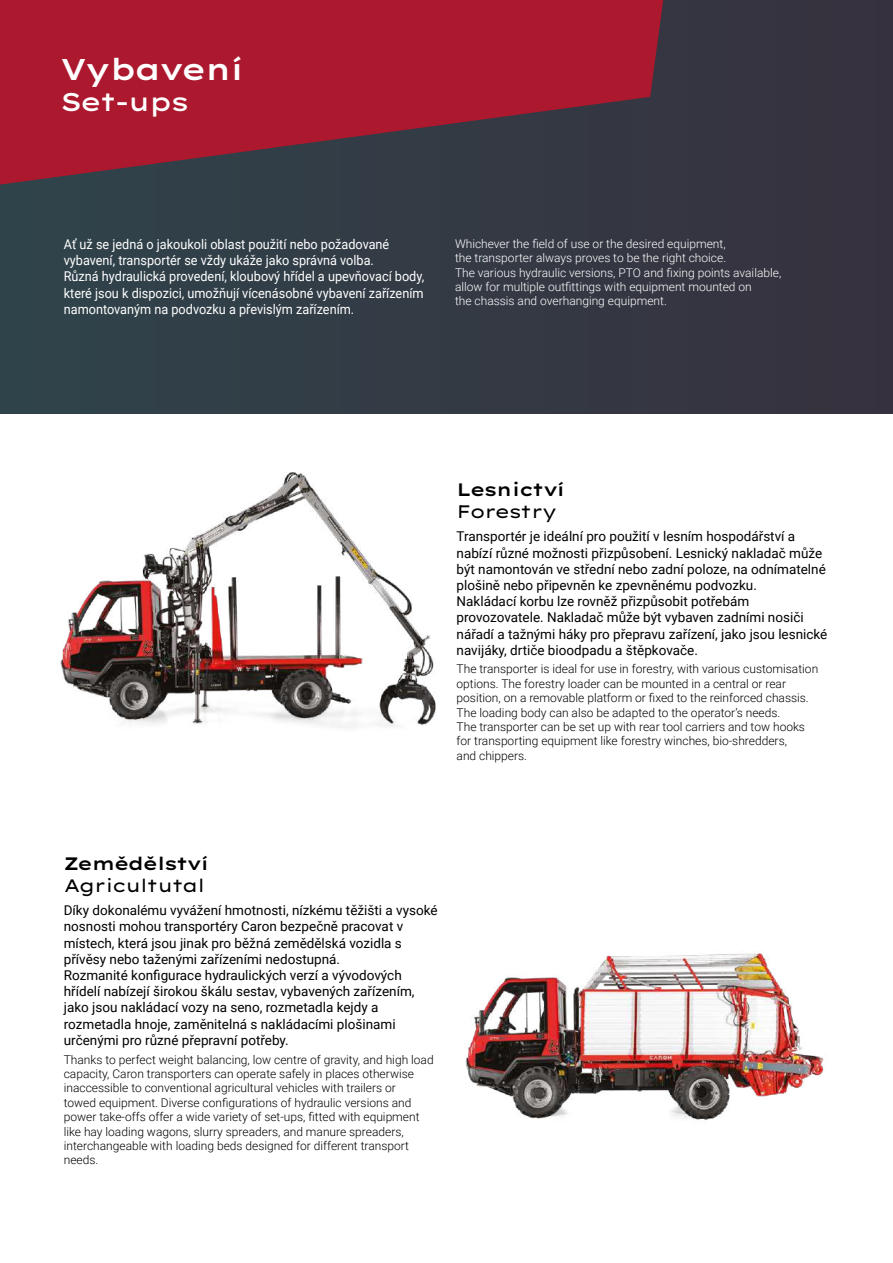
<style>
.page{position:relative;width:893px;height:1263px;background:#fff}
.page>*{position:absolute;margin:0;border:0;box-sizing:border-box;transform-origin:0 0}
.t1{font:600 30px "Lexend Tera";letter-spacing:-.09em;color:#fff}
.t2{font:500 25.5px "Lexend Tera";letter-spacing:-.09em;color:#fff}
.t3{font:600 18px "Lexend Tera";letter-spacing:-.09em;color:#000}
.t4{font:18px "Lexend Tera";letter-spacing:-.09em;color:#000}
.t5{font:13.5px/16.2px "Roboto";color:#000}
.t6{font:13.5px/16.2px "Roboto";color:#fff;scale:.94 1}
.t7{font:300 12px/14.4px "Roboto";color:#000}
.t8{font:300 12px/14.4px "Roboto";color:#fff}
</style>
<div class="page">
<img style="left:60px;top:472px;width:376px;height:256px">
<div style="left:0;top:0;width:893px;height:414px;background:#343843"></div>
<img style="left:465px;top:953px;width:359px;height:167px">
<svg style="left:0;top:0;width:664px;height:210px;fill:#ac182d"></svg>
<h1 class="t1" style="left:60px;top:46px;width:186px">Vybavení</h1>
<h2 class="t2" style="left:60px;top:82px;width:131px">Set-ups</h2>
<p class="t6" style="left:64px;top:236px;width:385px">Ať už se jedná o jakoukoli oblast použití nebo požadované vybavení, transportér se vždy ukáže jako správná volba.<br>Různá hydraulická provedení, kloubový hřídel a upevňovací body, které jsou k dispozici, umožňují vícenásobné vybavení zařízením namontovaným na podvozku a převislým zařízením.</p>
<p class="t8" style="left:455px;top:236px;width:328px">Whichever the field of use or the desired equipment,<br>the transporter always proves to be the right choice.<br>The various hydraulic versions, PTO and fixing points available, allow for multiple outfittings with equipment mounted on<br>the chassis and overhanging equipment.</p>
<h3 class="t3" style="left:457px;top:475px;width:110px">Lesnictví</h3>
<h3 class="t4" style="left:457px;top:497px;width:102px">Forestry</h3>
<p class="t5" style="left:457px;top:528px;width:372px">Transportér je ideální pro použití v lesním hospodářství a nabízí různé možnosti přizpůsobení. Lesnický nakladač může být namontován ve střední nebo zadní poloze, na odnímatelné plošině nebo připevněn ke zpevněnému podvozku.<br>Nakládací korbu lze rovněž přizpůsobit potřebám provozovatele. Nakladač může být vybaven zadními nosiči nářadí a tažnými háky pro přepravu zařízení, jako jsou lesnické navijáky, drtiče bioodpadu a štěpkovače.</p>
<p class="t7" style="left:457px;top:661px;width:363px">The transporter is ideal for use in forestry, with various customisation options. The forestry loader can be mounted in a central or rear position, on a removable platform or fixed to the reinforced chassis.<br>The loading body can also be adapted to the operator’s needs.<br>The transporter can be set up with rear tool carriers and tow hooks for transporting equipment like forestry winches, bio-shredders,<br>and chippers.</p>
<h3 class="t3" style="left:64px;top:849px;width:147px">Zemědělství</h3>
<h3 class="t4" style="left:64px;top:871px;width:143px">Agricultutal</h3>
<p class="t5" style="left:64px;top:902px;width:375px">Díky dokonalému vyvážení hmotnosti, nízkému těžišti a vysoké nosnosti mohou transportéry Caron bezpečně pracovat v místech, která jsou jinak pro běžná zemědělská vozidla s přívěsy nebo taženými zařízeními nedostupná.<br>Rozmanité konfigurace hydraulických verzí a vývodových hřídelí nabízejí širokou škálu sestav, vybavených zařízením, jako jsou nakládací vozy na seno, rozmetadla kejdy a rozmetadla hnoje, zaměnitelná s nakládacími plošinami určenými pro různé přepravní potřeby.</p>
<p class="t7" style="left:64px;top:1051px;width:371px">Thanks to perfect weight balancing, low centre of gravity, and high load capacity, Caron transporters can operate safely in places otherwise inaccessible to conventional agricultural vehicles with trailers or<br>towed equipment. Diverse configurations of hydraulic versions and power take-offs offer a wide variety of set-ups, fitted with equipment like hay loading wagons, slurry spreaders, and manure spreaders, interchangeable with loading beds designed for different transport needs.</p>
</div>
